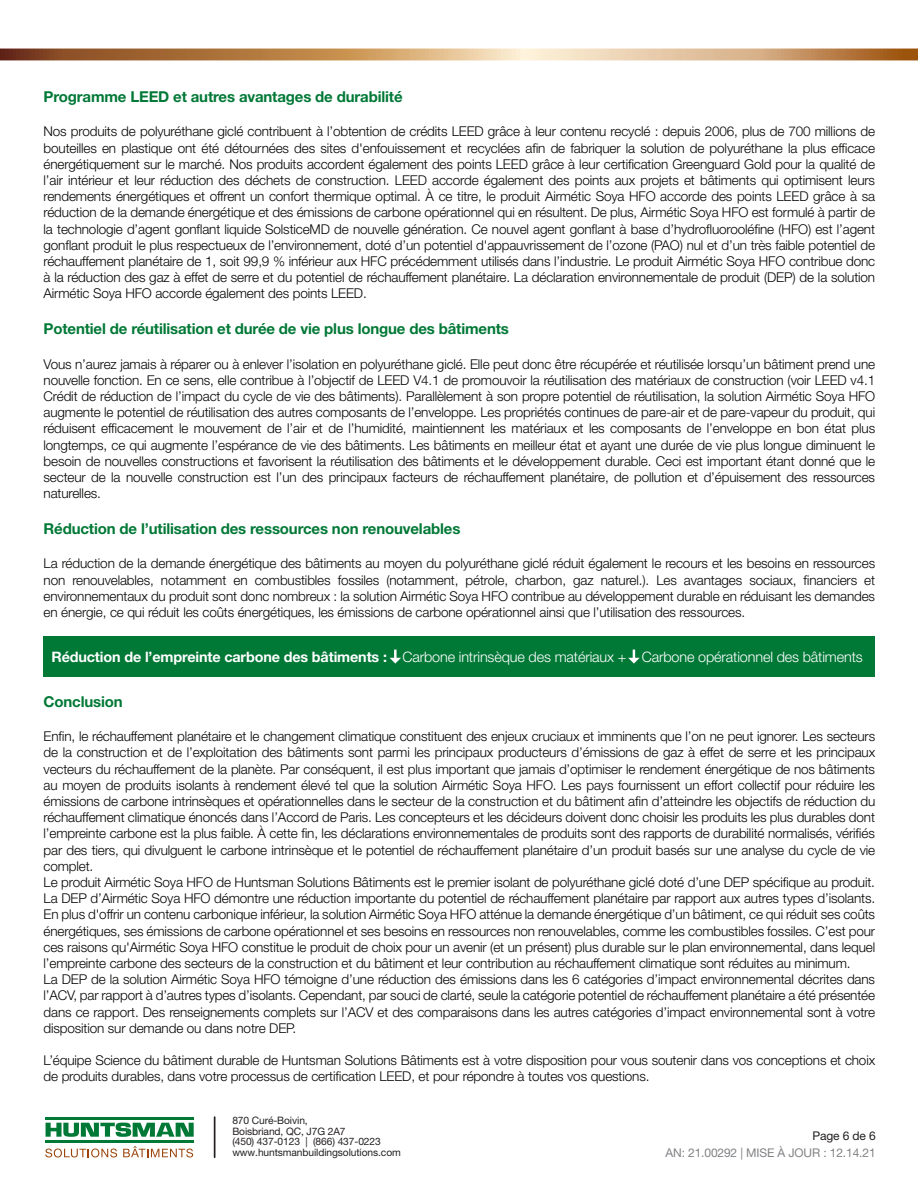
<style>
.page{position:relative;width:918px;height:1188px;background:#fff}
.page>*{position:absolute;margin:0;border:0;box-sizing:border-box;transform-origin:0 0}
.t1{font:700 15px "Helvetica Neue LT Pro";letter-spacing:-.01em;color:#007836}
.t2{font:300 14.4px "Helvetica Neue LT Pro";letter-spacing:-.01em;color:#fff}
.t3{font:300 13.5px/16.2px "Helvetica Neue LT Pro";letter-spacing:-.01em;color:#050504;text-align:justify}
.t4{font:12px "Helvetica Neue LT Pro";letter-spacing:-.01em;color:#808285}
.t5{font:12px "Helvetica Neue LT Pro";letter-spacing:-.01em;color:#231f20}
.t6{font:10.2px/10.5px "Helvetica Neue LT Pro";letter-spacing:-.01em;color:#231f20}
.s1{font-weight:700}
</style>
<div class="page">
<div style="left:44px;top:636px;width:831px;height:40px;background:#007836"></div>
<hr style="left:214px;top:1117px;width:1px;height:40px;background:#231f20">
<svg style="left:0;top:48px;width:918px;height:12px;background:#c69a6f"></svg>
<svg style="left:390px;top:650px;width:11px;height:14px"></svg>
<svg style="left:628px;top:650px;width:12px;height:14px"></svg>
<svg style="left:46px;top:1123px;width:148px;height:14px"></svg>
<hr style="left:46px;top:1117px;width:148px;height:3px;background:#007836">
<hr style="left:46px;top:1140px;width:148px;height:3px;background:#007836">
<svg style="left:45px;top:1149px;width:72px;height:8px"></svg>
<svg style="left:123px;top:1146px;width:70px;height:11px"></svg>
<p class="t1" style="left:44px;top:87px;width:361px">Programme LEED et autres avantages de durabilité</p>
<p class="t3" style="left:44px;top:123px;width:833px">Nos produits de polyuréthane giclé contribuent à l’obtention de crédits LEED grâce à leur contenu recyclé : depuis 2006, plus de 700 millions de bouteilles en plastique ont été détournées des sites d'enfouissement et recyclées afin de fabriquer la solution de polyuréthane la plus efficace énergétiquement sur le marché. Nos produits accordent également des points LEED grâce à leur certification Greenguard Gold pour la qualité de l’air intérieur et leur réduction des déchets de construction. LEED accorde également des points aux projets et bâtiments qui optimisent leurs rendements énergétiques et offrent un confort thermique optimal. À ce titre, le produit Airmétic Soya HFO accorde des points LEED grâce à sa réduction de la demande énergétique et des émissions de carbone opérationnel qui en résultent. De plus, Airmétic Soya HFO est formulé à partir de la technologie d’agent gonflant liquide SolsticeMD de nouvelle génération. Ce nouvel agent gonflant à base d’hydrofluorooléfine (HFO) est l’agent gonflant produit le plus respectueux de l’environnement, doté d’un potentiel d'appauvrissement de l’ozone (PAO) nul et d’un très faible potentiel de réchauffement planétaire de 1, soit 99,9 % inférieur aux HFC précédemment utilisés dans l’industrie. Le produit Airmétic Soya HFO contribue donc à la réduction des gaz à effet de serre et du potentiel de réchauffement planétaire. La déclaration environnementale de produit (DEP) de la solution Airmétic Soya HFO accorde également des points LEED.</p>
<p class="t1" style="left:44px;top:320px;width:467px">Potentiel de réutilisation et durée de vie plus longue des bâtiments</p>
<p class="t3" style="left:44px;top:355px;width:833px">Vous n’aurez jamais à réparer ou à enlever l’isolation en polyuréthane giclé. Elle peut donc être récupérée et réutilisée lorsqu’un bâtiment prend une nouvelle fonction. En ce sens, elle contribue à l’objectif de LEED V4.1 de promouvoir la réutilisation des matériaux de construction (voir LEED v4.1<br>Crédit de réduction de l’impact du cycle de vie des bâtiments). Parallèlement à son propre potentiel de réutilisation, la solution Airmétic Soya HFO augmente le potentiel de réutilisation des autres composants de l’enveloppe. Les propriétés continues de pare-air et de pare-vapeur du produit, qui réduisent efficacement le mouvement de l’air et de l’humidité, maintiennent les matériaux et les composants de l’enveloppe en bon état plus longtemps, ce qui augmente l’espérance de vie des bâtiments. Les bâtiments en meilleur état et ayant une durée de vie plus longue diminuent le besoin de nouvelles constructions et favorisent la réutilisation des bâtiments et le développement durable. Ceci est important étant donné que le secteur de la nouvelle construction est l’un des principaux facteurs de réchauffement planétaire, de pollution et d’épuisement des ressources naturelles.</p>
<p class="t1" style="left:44px;top:519px;width:418px">Réduction de l’utilisation des ressources non renouvelables</p>
<p class="t3" style="left:44px;top:555px;width:833px">La réduction de la demande énergétique des bâtiments au moyen du polyuréthane giclé réduit également le recours et les besoins en ressources non renouvelables, notamment en combustibles fossiles (notamment, pétrole, charbon, gaz naturel.). Les avantages sociaux, financiers et environnementaux du produit sont donc nombreux : la solution Airmétic Soya HFO contribue au développement durable en réduisant les demandes en énergie, ce qui réduit les coûts énergétiques, les émissions de carbone opérationnel ainsi que l’utilisation des ressources.</p>
<p class="t2" style="left:51px;top:648px;width:813px"><span class="s1">Réduction de l’empreinte carbone des bâtiments :</span> Carbone intrinsèque des matériaux + Carbone opérationnel des bâtiments</p>
<p class="t1" style="left:44px;top:692px;width:81px">Conclusion</p>
<p class="t3" style="left:44px;top:728px;width:833px;text-align:left">Enfin, le réchauffement planétaire et le changement climatique constituent des enjeux cruciaux et imminents que l’on ne peut ignorer. Les secteurs de la construction et de l’exploitation des bâtiments sont parmi les principaux producteurs d’émissions de gaz à effet de serre et les principaux vecteurs du réchauffement de la planète. Par conséquent, il est plus important que jamais d’optimiser le rendement énergétique de nos bâtiments au moyen de produits isolants à rendement élevé tel que la solution Airmétic Soya HFO. Les pays fournissent un effort collectif pour réduire les émissions de carbone intrinsèques et opérationnelles dans le secteur de la construction et du bâtiment afin d’atteindre les objectifs de réduction du réchauffement climatique énoncés dans l’Accord de Paris. Les concepteurs et les décideurs doivent donc choisir les produits les plus durables dont l’empreinte carbone est la plus faible. À cette fin, les déclarations environnementales de produits sont des rapports de durabilité normalisés, vérifiés par des tiers, qui divulguent le carbone intrinsèque et le potentiel de réchauffement planétaire d’un produit basés sur une analyse du cycle de vie complet.<br>Le produit Airmétic Soya HFO de Huntsman Solutions Bâtiments est le premier isolant de polyuréthane giclé doté d’une DEP spécifique au produit.<br>La DEP d’Airmétic Soya HFO démontre une réduction importante du potentiel de réchauffement planétaire par rapport aux autres types d’isolants.<br>En plus d'offrir un contenu carbonique inférieur, la solution Airmétic Soya HFO atténue la demande énergétique d’un bâtiment, ce qui réduit ses coûts énergétiques, ses émissions de carbone opérationnel et ses besoins en ressources non renouvelables, comme les combustibles fossiles. C’est pour ces raisons qu'Airmétic Soya HFO constitue le produit de choix pour un avenir (et un présent) plus durable sur le plan environnemental, dans lequel l’empreinte carbone des secteurs de la construction et du bâtiment et leur contribution au réchauffement climatique sont réduites au minimum.<br>La DEP de la solution Airmétic Soya HFO témoigne d’une réduction des émissions dans les 6 catégories d’impact environnemental décrites dans l’ACV, par rapport à d’autres types d’isolants. Cependant, par souci de clarté, seule la catégorie potentiel de réchauffement planétaire a été présentée dans ce rapport. Des renseignements complets sur l’ACV et des comparaisons dans les autres catégories d’impact environnemental sont à votre disposition sur demande ou dans notre DEP.</p>
<p class="t3" style="left:44px;top:1052px;width:833px">L’équipe Science du bâtiment durable de Huntsman Solutions Bâtiments est à votre disposition pour vous soutenir dans vos conceptions et choix de produits durables, dans votre processus de certification LEED, et pour répondre à toutes vos questions.</p>
<p class="t6" style="left:232px;top:1115px;width:170px">870 Curé-Boivin,<br>Boisbriand, QC, J7G 2A7<br>(450) 437-0123 | (866) 437-0223 www.huntsmanbuildingsolutions.com</p>
<p class="t5" style="left:812px;top:1128px;width:65px">Page 6 de 6</p>
<p class="t4" style="left:666px;top:1145px;width:212px">AN: 21.00292 | MISE À JOUR : 12.14.21</p>
</div>
